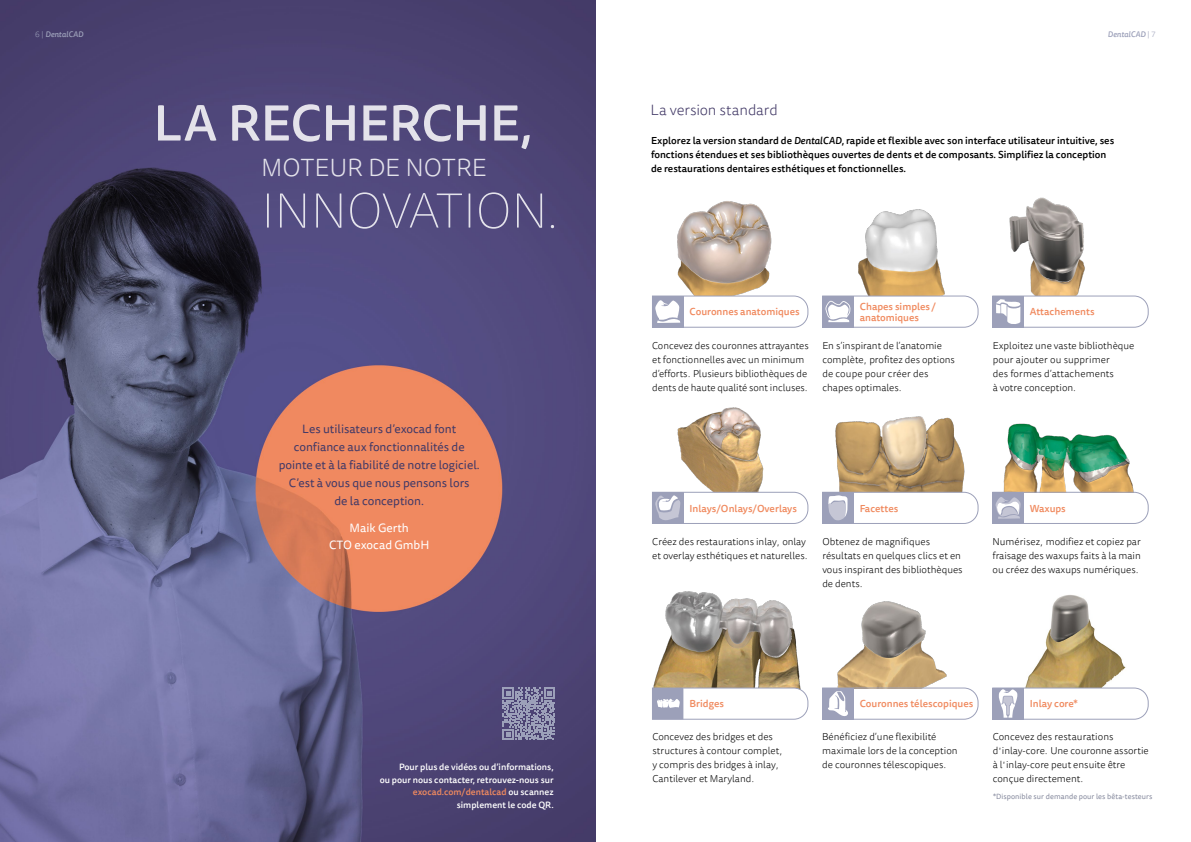
<style>
.page{position:relative;width:1191px;height:842px;background:#fff}
.page>*{position:absolute;margin:0;border:0;box-sizing:border-box;transform-origin:0 0}
.t1{font:500 50px "Tisa Sans Pro";letter-spacing:-.015em;color:#fff}
.t2{font:100 50px "Tisa Sans Pro";letter-spacing:-.01em;color:#fff}
.t3{font:300 25px "Tisa Sans Pro";color:#fff}
.t4{font:300 15px "Tisa Sans Pro";letter-spacing:-.01em;color:#433a67}
.t5{font:12px/18px "Tisa Sans Pro";color:#433a67;text-align:center}
.t6{font:12px/17px "Tisa Sans Pro";color:#fff;text-align:center}
.t7{font:300 10px/14px "Tisa Sans Pro";color:#000}
.t8{font:500 10px/14px "Tisa Sans Pro";color:#000}
.t9{font:500 10px/11px "Tisa Sans Pro";color:#f08a5f}
.t10{font:500 9px/13px "Tisa Sans Pro";color:#fff;text-align:right}
.t11{font:italic 500 8px "Tisa Sans Pro";color:#9ca0b9}
.t12{font:7.5px "Tisa Sans Pro";letter-spacing:.01em;color:#868a9e}
.s1{font-weight:300;font-style:normal}
.s2{color:#f08a5f}
.s3{font-style:italic}
</style>
<div class="page">
<img style="left:0;top:0;width:595px;height:842px">
<svg style="left:502px;top:687px;width:53px;height:53px"></svg>
<img style="left:1025px;top:595px;width:101px;height:92px">
<img style="left:856px;top:209px;width:92px;height:87px">
<img style="left:833px;top:416px;width:133px;height:76px">
<img style="left:660px;top:201px;width:124px;height:95px">
<img style="left:1006px;top:197px;width:88px;height:99px">
<img style="left:837px;top:601px;width:110px;height:86px">
<img style="left:653px;top:591px;width:148px;height:96px">
<img style="left:671px;top:407px;width:101px;height:85px">
<img style="left:1002px;top:423px;width:134px;height:69px">
<svg style="left:822px;top:296px;width:156px;height:32px"></svg>
<svg style="left:652px;top:296px;width:156px;height:32px"></svg>
<svg style="left:992px;top:296px;width:156px;height:32px"></svg>
<svg style="left:652px;top:492px;width:156px;height:32px"></svg>
<svg style="left:822px;top:492px;width:156px;height:32px"></svg>
<svg style="left:992px;top:492px;width:156px;height:32px"></svg>
<svg style="left:652px;top:687px;width:156px;height:33px"></svg>
<div style="left:652px;top:688px;width:31px;height:31px;border:1px solid #9ca0b9"></div>
<svg style="left:822px;top:687px;width:156px;height:33px"></svg>
<svg style="left:992px;top:687px;width:156px;height:33px"></svg>
<p class="t11" style="left:35px;top:28px;width:50px"><span class="s1">6 |</span> DentalCAD</p>
<p class="t11" style="left:1107px;top:28px;width:49px">DentalCAD <span class="s1">| 7</span></p>
<h1 class="t1" style="left:153px;top:88px;width:381px">LA RECHERCHE,</h1>
<h2 class="t3" style="left:261px;top:151px;width:227px">MOTEUR DE NOTRE</h2>
<h1 class="t2" style="left:261px;top:179px;width:298px">INNOVATION.</h1>
<p class="t5" style="left:279px;top:420px;width:202px">Les utilisateurs d’exocad font confiance aux fonctionnalités de pointe et à la fiabilité de notre logiciel.<br>C’est à vous que nous pensons lors<br>de la conception.</p>
<p class="t6" style="left:329px;top:519px;width:102px">Maik Gerth<br>CTO exocad GmbH</p>
<p class="t10" style="left:380px;top:760px;width:175px">Pour plus de vidéos ou d’informations,<br>ou pour nous contacter, retrouvez-nous sur <span class="s2">exocad.com/dentalcad</span> ou scannez simplement le code QR.</p>
<h3 class="t4" style="left:650px;top:101px;width:129px">La version standard</h3>
<p class="t8" style="left:651px;top:133px;width:465px">Explorez la version standard de <span class="s3">DentalCAD</span>, rapide et flexible avec son interface utilisateur intuitive, ses fonctions étendues et ses bibliothèques ouvertes de dents et de composants. Simplifiez la conception de restaurations dentaires esthétiques et fonctionnelles.</p>
<p class="t9" style="left:689px;top:306px;width:112px">Couronnes anatomiques</p>
<p class="t7" style="left:652px;top:339px;width:158px">Concevez des couronnes attrayantes et fonctionnelles avec un minimum d’efforts. Plusieurs bibliothèques de dents de haute qualité sont incluses.</p>
<p class="t9" style="left:859px;top:301px;width:78px">Chapes simples / anatomiques</p>
<p class="t7" style="left:822px;top:339px;width:134px">En s’inspirant de l’anatomie complète, profitez des options de coupe pour créer des chapes optimales.</p>
<p class="t9" style="left:1029px;top:306px;width:66px">Attachements</p>
<p class="t7" style="left:992px;top:339px;width:143px">Exploitez une vaste bibliothèque pour ajouter ou supprimer<br>des formes d’attachements<br>à votre conception.</p>
<p class="t9" style="left:689px;top:503px;width:109px">Inlays/Onlays/Overlays</p>
<p class="t9" style="left:859px;top:503px;width:40px">Facettes</p>
<p class="t9" style="left:1029px;top:503px;width:37px">Waxups</p>
<p class="t7" style="left:992px;top:535px;width:150px;text-align:justify">Numérisez, modifiez et copiez par fraisage des waxups faits à la main ou créez des waxups numériques.</p>
<p class="t7" style="left:652px;top:535px;width:158px">Créez des restaurations inlay, onlay et overlay esthétiques et naturelles.</p>
<p class="t7" style="left:822px;top:535px;width:142px">Obtenez de magnifiques résultats en quelques clics et en vous inspirant des bibliothèques de dents.</p>
<p class="t9" style="left:689px;top:698px;width:36px">Bridges</p>
<p class="t9" style="left:859px;top:698px;width:115px">Couronnes télescopiques</p>
<p class="t9" style="left:1029px;top:698px;width:50px">Inlay core*</p>
<p class="t7" style="left:822px;top:730px;width:137px">Bénéficiez d’une flexibilité maximale lors de la conception de couronnes télescopiques.</p>
<p class="t7" style="left:652px;top:730px;width:132px">Concevez des bridges et des structures à contour complet, y compris des bridges à inlay,<br>Cantilever et Maryland.</p>
<p class="t7" style="left:992px;top:730px;width:157px">Concevez des restaurations d'inlay-core. Une couronne assortie à l'inlay-core peut ensuite être conçue directement.</p>
<p class="t12" style="left:993px;top:791px;width:161px">*Disponible sur demande pour les bêta-testeurs</p>
</div>
